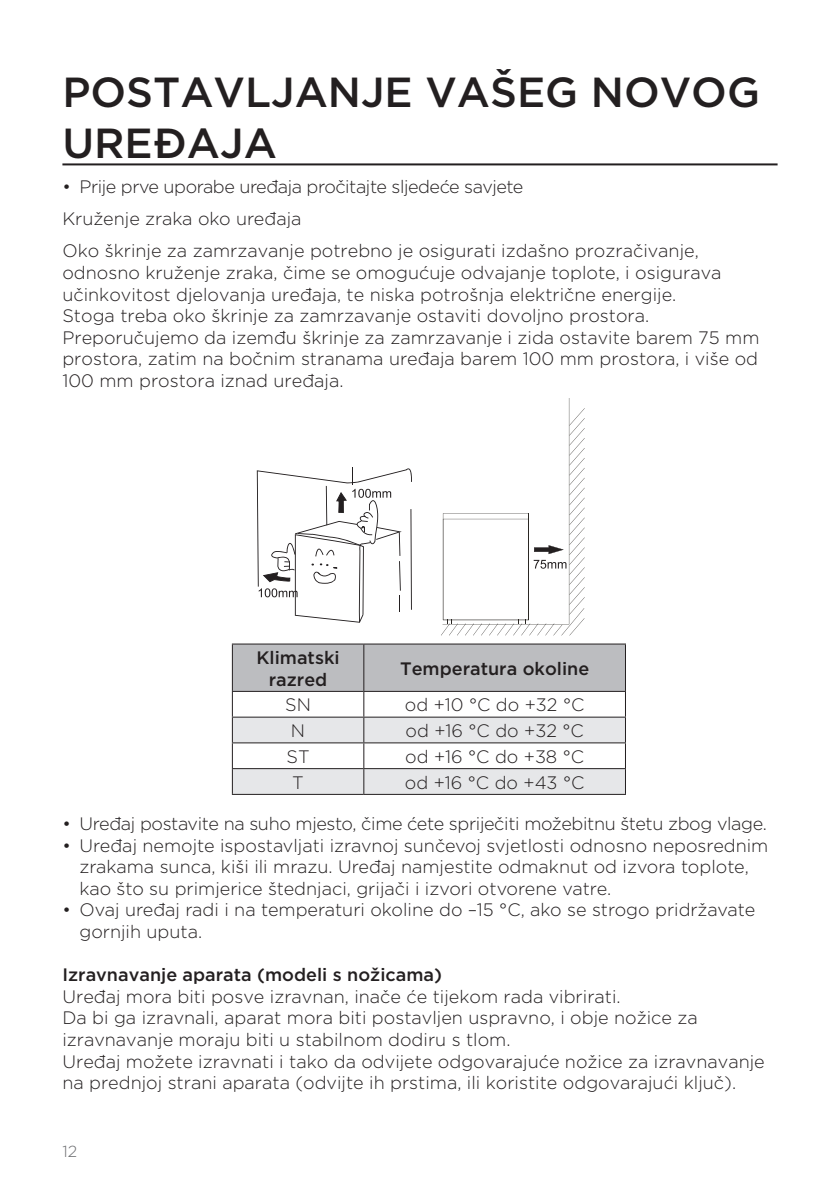
<style>
.page{position:relative;width:840px;height:1191px;background:#fff}
.page>*{position:absolute;margin:0;border:0;box-sizing:border-box;transform-origin:0 0}
.glavni_naslov{font:500 42px/50.4px "Gotham";color:#231f20}
.besedilo{font:300 18px/21.6px "Gotham";color:#231f20}
.seznam{font:300 18px/21.6px "Gotham";color:#231f20}
.seznam-2{font:300 18px "Gotham";letter-spacing:-.02em;color:#231f20}
.besedilo_drobno{font:300 18px "Gotham";color:#231f20}
.seznam-3{font:300 18px "Gotham";letter-spacing:-.025em;color:#231f20}
.besedilo-2{font:500 18px "Gotham";color:#231f20}
.besedilo_drobno-2{font:500 18px/21.6px "Gotham";color:#231f20;text-align:center}
.t1{font:300 16px "Gotham";color:#6c6d70}
</style>
<div class="page">
<hr style="left:62px;top:163px;width:715px;height:2px;background:#231f20">
<svg style="left:257px;top:468px;width:154px;height:155px"></svg>
<svg style="left:441px;top:398px;width:143px;height:237px"></svg>
<hr style="left:232px;top:643px;width:131px;height:1px;background:#231f20">
<hr style="left:363px;top:643px;width:262px;height:1px;background:#231f20">
<svg style="left:232px;top:644px;width:393px;height:150px"></svg>
<hr style="left:232px;top:794px;width:131px;height:1px;background:#231f20">
<hr style="left:363px;top:794px;width:262px;height:1px;background:#231f20">
<p class="glavni_naslov" style="left:62px;top:67px;width:698px">POSTAVLJANJE VAŠEG NOVOG<br>UREĐAJA</p>
<p class="seznam-3" style="left:62px;top:175px;width:462px">• Prije prve uporabe uređaja pročitajte sljedeće savjete</p>
<p class="seznam" style="left:62px;top:207px;width:240px">Kruženje zraka oko uređaja</p>
<p class="besedilo" style="left:62px;top:240px;width:660px">Oko škrinje za zamrzavanje potrebno je osigurati izdašno prozračivanje, odnosno kruženje zraka, čime se omogućuje odvajanje toplote, i osigurava učinkovitost djelovanja uređaja, te niska potrošnja električne energije.</p>
<p class="besedilo" style="left:62px;top:304px;width:588px">Stoga treba oko škrinje za zamrzavanje ostaviti dovoljno prostora.</p>
<p class="besedilo" style="left:62px;top:326px;width:698px;text-align:justify">Preporučujemo da izemđu škrinje za zamrzavanje i zida ostavite barem 75 mm prostora, zatim na bočnim stranama uređaja barem 100 mm prostora, i više od 100 mm prostora iznad uređaja.</p>
<p class="besedilo_drobno-2" style="left:256px;top:646px;width:85px">Klimatski razred</p>
<p class="besedilo_drobno-2" style="left:400px;top:657px;width:190px">Temperatura okoline</p>
<p class="besedilo_drobno" style="left:285px;top:693px;width:27px">SN</p>
<p class="besedilo_drobno" style="left:404px;top:693px;width:181px">od +10 °C do +32 °C</p>
<p class="besedilo_drobno" style="left:291px;top:719px;width:16px">N</p>
<p class="besedilo_drobno" style="left:405px;top:719px;width:180px">od +16 °C do +32 °C</p>
<p class="besedilo_drobno" style="left:286px;top:745px;width:25px">ST</p>
<p class="besedilo_drobno" style="left:405px;top:745px;width:180px">od +16 °C do +38 °C</p>
<p class="besedilo_drobno" style="left:292px;top:771px;width:13px">T</p>
<p class="besedilo_drobno" style="left:404px;top:771px;width:181px">od +16 °C do +43 °C</p>
<p class="seznam-2" style="left:62px;top:812px;width:705px">• Uređaj postavite na suho mjesto, čime ćete spriječiti možebitnu štetu zbog vlage.</p>
<p class="seznam" style="left:79px;top:834px;width:690px;text-indent:-17px">• Uređaj nemojte ispostavljati izravnoj sunčevoj svjetlosti odnosno neposrednim zrakama sunca, kiši ili mrazu. Uređaj namjestite odmaknut od izvora toplote, kao što su primjerice štednjaci, grijači i izvori otvorene vatre.</p>
<p class="seznam" style="left:79px;top:898px;width:677px;text-indent:-17px">• Ovaj uređaj radi i na temperaturi okoline do –15 °C, ako se strogo pridržavate gornjih uputa.</p>
<p class="besedilo-2" style="left:62px;top:963px;width:381px">Izravnavanje aparata (modeli s nožicama)</p>
<p class="besedilo" style="left:62px;top:985px;width:559px">Uređaj mora biti posve izravnan, inače će tijekom rada vibrirati.</p>
<p class="besedilo" style="left:62px;top:1006px;width:636px">Da bi ga izravnali, aparat mora biti postavljen uspravno, i obje nožice za izravnavanje moraju biti u stabilnom dodiru s tlom.</p>
<p class="besedilo" style="left:62px;top:1050px;width:703px">Uređaj možete izravnati i tako da odvijete odgovarajuće nožice za izravnavanje na prednjoj strani aparata (odvijte ih prstima, ili koristite odgovarajući ključ).</p>
<p class="t1" style="left:62px;top:1140px;width:16px">12</p>
</div>
